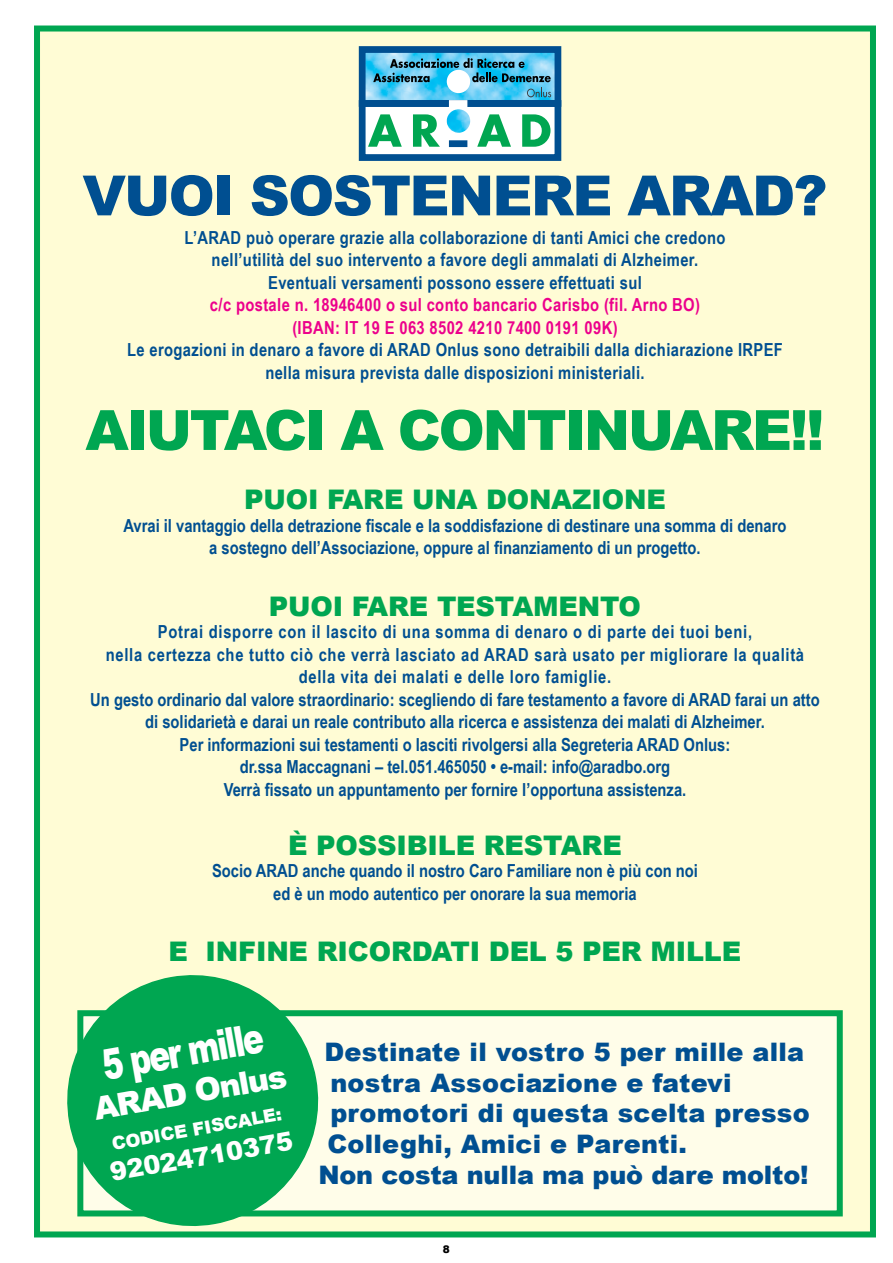
<style>
.page{position:relative;width:893px;height:1263px;background:#fff}
.page>*{position:absolute;margin:0;border:0;box-sizing:border-box;transform-origin:0 0}
.t1{font:900 55.5px "Arial";letter-spacing:-.04em;color:#00a651}
.t2{font:900 55.5px "Arial";letter-spacing:-.03em;color:#004f91}
.t3{font:900 42px "Arial";color:#fff;scale:.75 1}
.t4{font:900 31.5px "Arial";color:#fff}
.t5{font:900 27px "Arial";letter-spacing:-.005em;color:#00a651}
.t6{font:900 25.5px "Arial";letter-spacing:.01em;color:#004f91}
.t7{font:900 25.5px "Arial";color:#fff}
.t8{font:700 18px/22.5px "Arial Narrow";color:#004f91;text-align:center}
.t9{font:700 18px/22.5px "Arial Narrow";letter-spacing:.02em;color:#004f91;text-align:center}
.t10{font:700 18px/22.5px "Arial Narrow";letter-spacing:.02em;color:#ec008c;text-align:center}
.t11{font:900 18px "Arial";color:#fff}
.t12{font:900 10.5px "Arial";color:#000}
</style>
<div class="page">
<div style="left:34px;top:26px;width:842px;height:1211px;background:#fffcd5;border:6px solid #00a651"></div>
<div style="left:80px;top:1013px;width:760px;height:200px;background:#fffde9"></div>
<div style="left:77px;top:1010px;width:766px;height:206px;border:6px solid #00a651"></div>
<svg style="left:58px;top:975px;width:269px;height:260px"></svg>
<div style="left:365px;top:106px;width:191px;height:51px;background:#fff"></div>
<img style="left:367px;top:54px;width:186px;height:45px">
<div style="left:359px;top:46px;width:202px;height:61px;border:7px solid #004f91"></div>
<svg style="left:368px;top:114px;width:34px;height:33px"></svg>
<svg style="left:413px;top:114px;width:27px;height:33px"></svg>
<svg style="left:477px;top:114px;width:34px;height:33px"></svg>
<svg style="left:522px;top:114px;width:28px;height:33px"></svg>
<div style="left:359px;top:100px;width:202px;height:61px;border:7px solid #004f91"></div>
<div style="left:449px;top:140px;width:18px;height:7px;background:#004f91"></div>
<div style="left:449px;top:100px;width:18px;height:8px;background:#fff"></div>
<div style="left:447px;top:70px;width:23px;height:23px;background:#fff;border-radius:50%"></div>
<img style="left:447px;top:109px;width:23px;height:24px;border-radius:11px">
<svg style="left:527px;top:88px;width:24px;height:9px"></svg>
<svg style="left:373px;top:58px;width:178px;height:24px;background:#4c9cb9"></svg>
<h1 class="t2" style="left:83px;top:155px;width:746px">VUOI SOSTENERE ARAD?</h1>
<p class="t9" style="left:184px;top:225px;width:542px">L’ARAD può operare grazie alla collaborazione di tanti Amici che credono nell’utilità del suo intervento a favore degli ammalati di Alzheimer.<br>Eventuali versamenti possono essere effettuati sul</p>
<p class="t10" style="left:210px;top:293px;width:491px">c/c postale n. 18946400 o sul conto bancario Carisbo (fil. Arno BO) (IBAN: IT 19 E 063 8502 4210 7400 0191 09K)</p>
<p class="t9" style="left:127px;top:338px;width:657px">Le erogazioni in denaro a favore di ARAD Onlus sono detraibili dalla dichiarazione IRPEF nella misura prevista dalle disposizioni ministeriali.</p>
<h1 class="t1" style="left:85px;top:390px;width:741px">AIUTACI A CONTINUARE!!</h1>
<h3 class="t5" style="left:244px;top:480px;width:423px">PUOI FARE UNA DONAZIONE</h3>
<p class="t8" style="left:123px;top:513px;width:665px">Avrai il vantaggio della detrazione fiscale e la soddisfazione di destinare una somma di denaro a sostegno dell’Associazione, oppure al finanziamento di un progetto.</p>
<h3 class="t5" style="left:269px;top:586px;width:374px">PUOI FARE TESTAMENTO</h3>
<p class="t8" style="left:90px;top:619px;width:731px">Potrai disporre con il lascito di una somma di denaro o di parte dei tuoi beni,<br>nella certezza che tutto ciò che verrà lasciato ad ARAD sarà usato per migliorare la qualità della vita dei malati e delle loro famiglie.<br>Un gesto ordinario dal valore straordinario: scegliendo di fare testamento a favore di ARAD farai un atto di solidarietà e darai un reale contributo alla ricerca e assistenza dei malati di Alzheimer.<br>Per informazioni sui testamenti o lasciti rivolgersi alla Segreteria ARAD Onlus:<br>dr.ssa Maccagnani – tel.051.465050 • e-mail: info@aradbo.org<br>Verrà fissato un appuntamento per fornire l’opportuna assistenza.</p>
<h3 class="t5" style="left:288px;top:826px;width:335px">È POSSIBILE RESTARE</h3>
<p class="t8" style="left:212px;top:859px;width:487px">Socio ARAD anche quando il nostro Caro Familiare non è più con noi ed è un modo autentico per onorare la sua memoria</p>
<h3 class="t5" style="left:169px;top:932px;width:574px">E INFINE RICORDATI DEL 5 PER MILLE</h3>
<h2 class="t3" style="left:97px;top:1035px;width:219px;rotate:-10deg">5 per mille</h2>
<h3 class="t4" style="left:90px;top:1086px;width:197px;rotate:-10deg">ARAD Onlus</h3>
<p class="t11" style="left:110px;top:1131px;width:174px;rotate:-10deg">CODICE FISCALE:</p>
<h3 class="t7" style="left:107px;top:1154px;width:187px;rotate:-10deg">92024710375</h3>
<h3 class="t6" style="left:324px;top:1034px;width:481px">Destinate il vostro 5 per mille alla</h3>
<h3 class="t6" style="left:330px;top:1064px;width:403px">nostra Associazione e fatevi</h3>
<h3 class="t6" style="left:330px;top:1095px;width:481px">promotori di questa scelta presso</h3>
<h3 class="t6" style="left:327px;top:1125px;width:361px">Colleghi, Amici e Parenti.</h3>
<h3 class="t6" style="left:318px;top:1156px;width:492px">Non costa nulla ma può dare molto!</h3>
<p class="t12" style="left:443px;top:1241px;width:9px">8</p>
</div>
